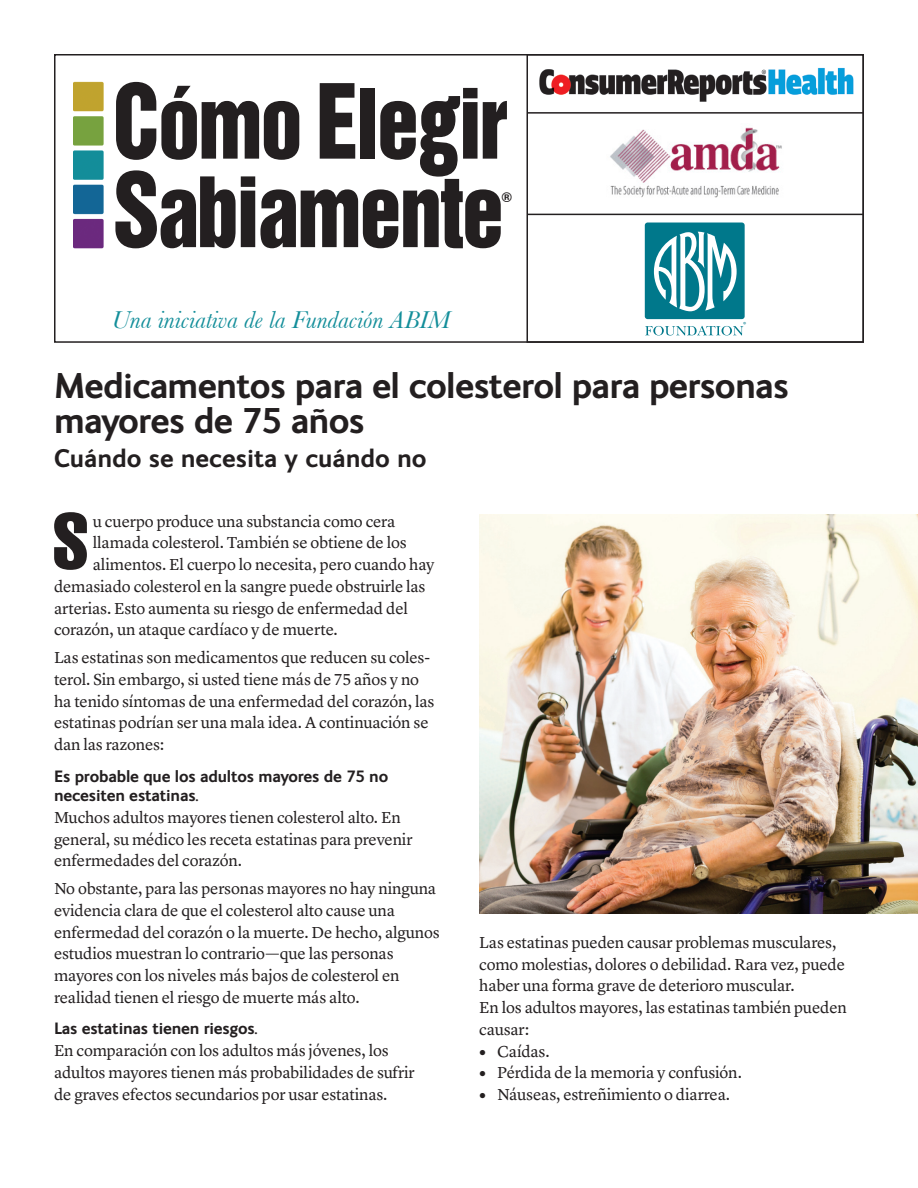
<style>
.page{position:relative;width:918px;height:1188px;background:#fff}
.page>*{position:absolute;margin:0;border:0;box-sizing:border-box;transform-origin:0 0}
.t1{font:88.5px "Helvetica Inserat";letter-spacing:-.03em;color:#231f20;scale:.95 1}
.t2{font:extra-condensed 78px "Helvetica";color:#231f20}
._24_Ingrid_Bold_Titl{font:700 36px "FS Ingrid";letter-spacing:-.02em;color:#231f20}
.BODYBULLETS{font:italic 25.5px "Baskerville";color:#138e9a}
._17_SubHd{font:700 25.5px "FS Ingrid";color:#231f20}
.BODYBULLETS-2{font:16.5px/21.8px "Lyon Text";letter-spacing:-.01em;color:#231f20}
._11Body_Subhd{font:700 16.5px "FS Ingrid";letter-spacing:-.01em;color:#231f20}
._24HEAD{font:700 13.5px "Helvetica";color:#231f20}
.t3{font:600 7.5px "New Baskerville";color:#00788b}
.s1{font-size:94.5px}
.s2{font-family:"FS Ingrid";font-weight:700}
</style>
<div class="page">
<div style="left:645px;top:223px;width:100px;height:96px;background:#00788b;border-radius:3px"></div>
<svg style="left:654px;top:232px;width:83px;height:79px"></svg>
<svg style="left:645px;top:326px;width:98px;height:9px"></svg>
<img style="left:539px;top:67px;width:315px;height:35px">
<div style="left:526px;top:54px;width:338px;height:289px;border:2px solid #231f20"></div>
<hr style="left:528px;top:112px;width:336px;height:2px;background:#231f20">
<hr style="left:528px;top:214px;width:335px;height:1px;background:#231f20">
<img style="left:74px;top:81px;width:30px;height:168px">
<svg style="left:420px;top:96px;width:41px;height:81px"></svg>
<img style="left:479px;top:514px;width:438px;height:399px">
<img style="left:610px;top:127px;width:172px;height:71px">
<p class="t1" style="left:113px;top:71px;width:417px"><span class="s1">C</span>ómo <span class="s1">E</span>le ir</p>
<p class="t1" style="left:113px;top:160px;width:414px"><span class="s1">S</span>abiamente</p>
<p class="_24HEAD" style="left:502px;top:186px;width:11px">®</p>
<p class="BODYBULLETS" style="left:112px;top:304px;width:340px">Una iniciativa de la Fundación ABIM</p>
<p class="t3" style="left:743px;top:320px;width:5px">®</p>
<p class="_24_Ingrid_Bold_Titl" style="left:54px;top:362px;width:737px">Medicamentos para el colesterol para personas</p>
<p class="_24_Ingrid_Bold_Titl" style="left:54px;top:397px;width:312px">mayores de 75 años</p>
<p class="_17_SubHd" style="left:54px;top:442px;width:374px">Cuándo se necesita y cuándo no</p>
<p class="t2" style="left:52px;top:492px;width:38px">S</p>
<p class="BODYBULLETS-2" style="left:93px;top:509px;width:304px">u cuerpo produce una substancia como cera</p>
<p class="BODYBULLETS-2" style="left:93px;top:531px;width:315px">llamada colesterol. También se obtiene de los</p>
<p class="BODYBULLETS-2" style="left:93px;top:552px;width:343px">alimentos. El cuerpo lo necesita, pero cuando hay</p>
<p class="BODYBULLETS-2" style="left:54px;top:574px;width:373px">demasiado colesterol en la sangre puede obstruirle las</p>
<p class="BODYBULLETS-2" style="left:54px;top:596px;width:356px">arterias. Esto aumenta su riesgo de enfermedad del</p>
<p class="BODYBULLETS-2" style="left:54px;top:618px;width:285px">corazón, un ataque cardíaco y de muerte.</p>
<p class="BODYBULLETS-2" style="left:54px;top:645px;width:382px">Las estatinas son medicamentos que reducen su coles&shy;terol. Sin embargo, si usted tiene más de 75 años y no ha tenido síntomas de una enfermedad del corazón, las estatinas podrían ser una mala idea. A continuación se dan las razones:</p>
<p class="_11Body_Subhd" style="left:54px;top:765px;width:336px">Es probable que los adultos mayores de 75 no</p>
<p class="_11Body_Subhd" style="left:54px;top:785px;width:146px">necesiten estatinas.</p>
<p class="BODYBULLETS-2" style="left:54px;top:805px;width:348px">Muchos adultos mayores tienen colesterol alto. En</p>
<p class="BODYBULLETS-2" style="left:54px;top:827px;width:360px">general, su médico les receta estatinas para prevenir enfermedades del corazón.</p>
<p class="BODYBULLETS-2" style="left:54px;top:876px;width:384px">No obstante, para las personas mayores no hay ninguna evidencia clara de que el colesterol alto cause una</p>
<p class="BODYBULLETS-2" style="left:54px;top:920px;width:387px">enfermedad del corazón o la muerte. De hecho, algunos estudios muestran lo contrario—que las personas</p>
<p class="BODYBULLETS-2" style="left:54px;top:963px;width:347px">mayores con los niveles más bajos de colesterol en</p>
<p class="BODYBULLETS-2" style="left:54px;top:985px;width:307px">realidad tienen el riesgo de muerte más alto.</p>
<p class="_11Body_Subhd" style="left:54px;top:1018px;width:205px">Las estatinas tienen riesgos.</p>
<p class="BODYBULLETS-2" style="left:54px;top:1038px;width:336px">En comparación con los adultos más jóvenes, los</p>
<p class="BODYBULLETS-2" style="left:54px;top:1060px;width:362px">adultos mayores tienen más probabilidades de sufrir</p>
<p class="BODYBULLETS-2" style="left:54px;top:1082px;width:335px">de graves efectos secundarios por usar estatinas.</p>
<p class="BODYBULLETS-2" style="left:479px;top:930px;width:367px">Las estatinas pueden causar problemas musculares, como molestias, dolores o debilidad. Rara vez, puede haber una forma grave de deterioro muscular.</p>
<p class="BODYBULLETS-2" style="left:479px;top:995px;width:369px">En los adultos mayores, las estatinas también pueden causar:</p>
<p class="BODYBULLETS-2" style="left:479px;top:1039px;width:72px"><span class="s2">•</span> Caídas.</p>
<p class="BODYBULLETS-2" style="left:479px;top:1061px;width:264px"><span class="s2">•</span> Pérdida de la memoria y confusión.</p>
<p class="BODYBULLETS-2" style="left:479px;top:1082px;width:252px"><span class="s2">•</span> Náuseas, estreñimiento o diarrea.</p>
</div>
